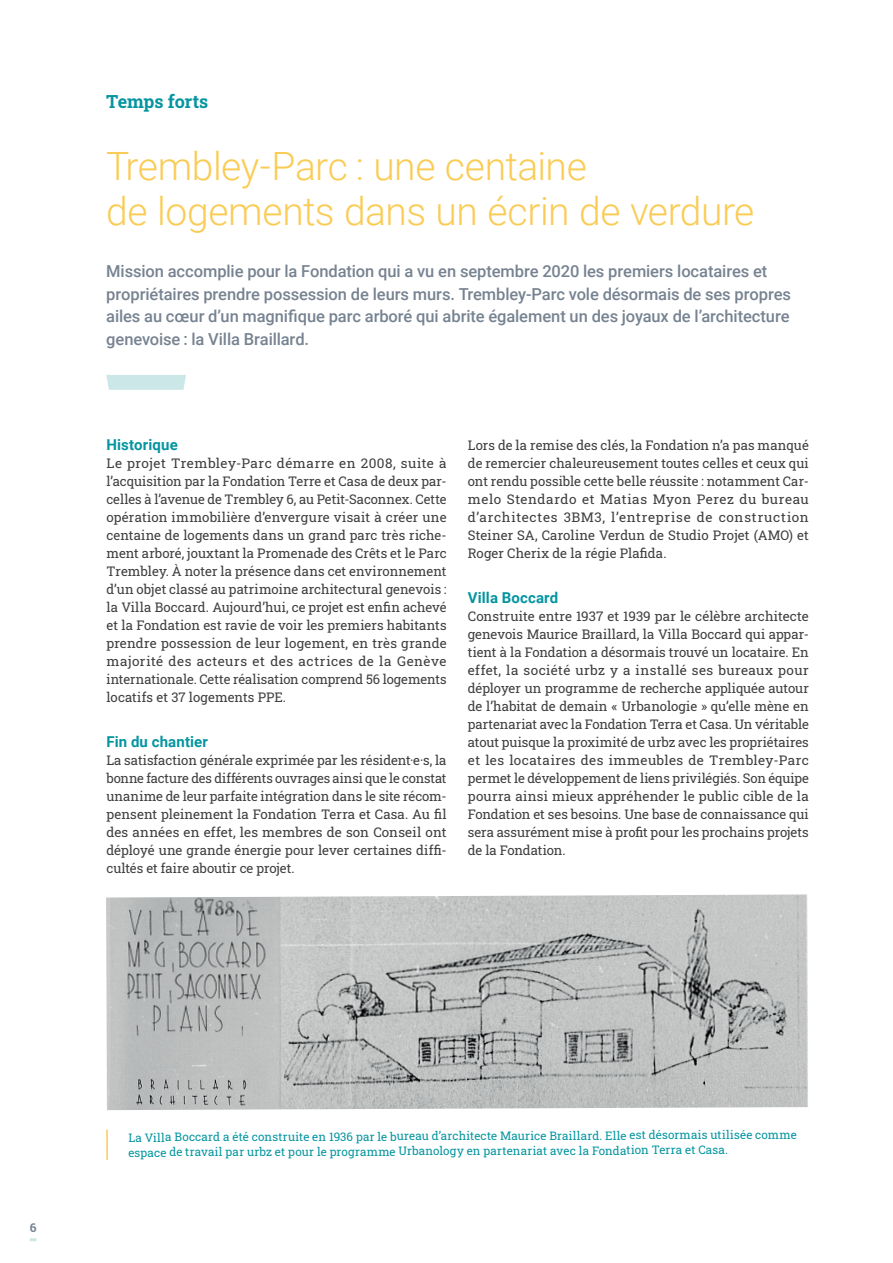
<style>
.page{position:relative;width:893px;height:1263px;background:#fff}
.page>*{position:absolute;margin:0;border:0;box-sizing:border-box;transform-origin:0 0}
.t1{font:300 39px/45px "Roboto";letter-spacing:-.01em;color:#facc56}
.t2{font:700 18px "Roboto Slab";letter-spacing:-.005em;color:#0595a0}
.t3{font:500 16.5px/22.5px "Roboto";letter-spacing:-.005em;color:#778391}
.t4{font:700 15px "Roboto";letter-spacing:.01em;color:#0595a0}
.t5{font:13.2px/18px "Roboto Slab";color:#3e3e3f;text-align:justify}
.t6{font:700 12px "Roboto Slab";color:#778391}
.t7{font:11.7px/15.1px "Roboto Slab";letter-spacing:.01em;color:#0595a0}
</style>
<div class="page">
<svg style="left:30px;top:1238px;width:6px;height:3px"></svg>
<img style="left:106px;top:894px;width:702px;height:216px">
<hr style="left:106px;top:1129px;width:2px;height:31px;background:#facc56">
<svg style="left:106px;top:375px;width:80px;height:15px"></svg>
<h2 class="t2" style="left:106px;top:89px;width:103px">Temps forts</h2>
<h1 class="t1" style="left:106px;top:142px;width:650px">Trembley-Parc : une centaine<br>de logements dans un écrin de verdure</h1>
<p class="t3" style="left:106px;top:260px;width:686px">Mission accomplie pour la Fondation qui a vu en septembre 2020 les premiers locataires et propriétaires prendre possession de leurs murs. Trembley-Parc vole désormais de ses propres ailes au cœur d’un magnifique parc arboré qui abrite également un des joyaux de l’architecture genevoise : la Villa Braillard.</p>
<p class="t4" style="left:106px;top:434px;width:73px">Historique</p>
<p class="t5" style="left:106px;top:454px;width:342px">Le projet Trembley-Parc démarre en 2008, suite à l’acquisition par la Fondation Terre et Casa de deux par&shy;celles à l’avenue de Trembley 6, au Petit-Saconnex. Cette opération immobilière d’envergure visait à créer une centaine de logements dans un grand parc très riche&shy;ment arboré, jouxtant la Promenade des Crêts et le Parc Trembley. À noter la présence dans cet environnement d’un objet classé au patrimoine architectural genevois : la Villa Boccard. Aujourd’hui, ce projet est enfin achevé et la Fondation est ravie de voir les premiers habitants prendre possession de leur logement, en très grande majorité des acteurs et des actrices de la Genève internationale. Cette réalisation comprend 56 logements locatifs et 37 logements PPE.</p>
<p class="t4" style="left:106px;top:731px;width:103px">Fin du chantier</p>
<p class="t5" style="left:106px;top:751px;width:342px">La satisfaction générale exprimée par les résident·e·s, la bonne facture des différents ouvrages ainsi que le constat unanime de leur parfaite intégration dans le site récom&shy;pensent pleinement la Fondation Terra et Casa. Au fil des années en effet, les membres de son Conseil ont déployé une grande énergie pour lever certaines diffi&shy;cultés et faire aboutir ce projet.</p>
<p class="t5" style="left:468px;top:436px;width:342px">Lors de la remise des clés, la Fondation n’a pas manqué de remercier chaleureusement toutes celles et ceux qui ont rendu possible cette belle réussite : notamment Car&shy;melo Stendardo et Matias Myon Perez du bureau d’architectes 3BM3, l’entreprise de construction Steiner SA, Caroline Verdun de Studio Projet (AMO) et Roger Cherix de la régie Plafida.</p>
<p class="t4" style="left:468px;top:587px;width:92px">Villa Boccard</p>
<p class="t5" style="left:468px;top:607px;width:342px">Construite entre 1937 et 1939 par le célèbre architecte genevois Maurice Braillard, la Villa Boccard qui appar&shy;tient à la Fondation a désormais trouvé un locataire. En effet, la société urbz y a installé ses bureaux pour déployer un programme de recherche appliquée autour de l’habitat de demain « Urbanologie » qu’elle mène en partenariat avec la Fondation Terra et Casa. Un véritable atout puisque la proximité de urbz avec les propriétaires et les locataires des immeubles de Trembley-Parc permet le développement de liens privilégiés. Son équipe pourra ainsi mieux appréhender le public cible de la Fondation et ses besoins. Une base de connaissance qui sera assurément mise à profit pour les prochains projets de la Fondation.</p>
<p class="t6" style="left:30px;top:1219px;width:8px">6</p>
<p class="t7" style="left:128px;top:1128px;width:670px">La Villa Boccard a été construite en 1936 par le bureau d’architecte Maurice Braillard. Elle est désormais utilisée comme espace de travail par urbz et pour le programme Urbanology en partenariat avec la Fondation Terra et Casa.</p>
</div>
